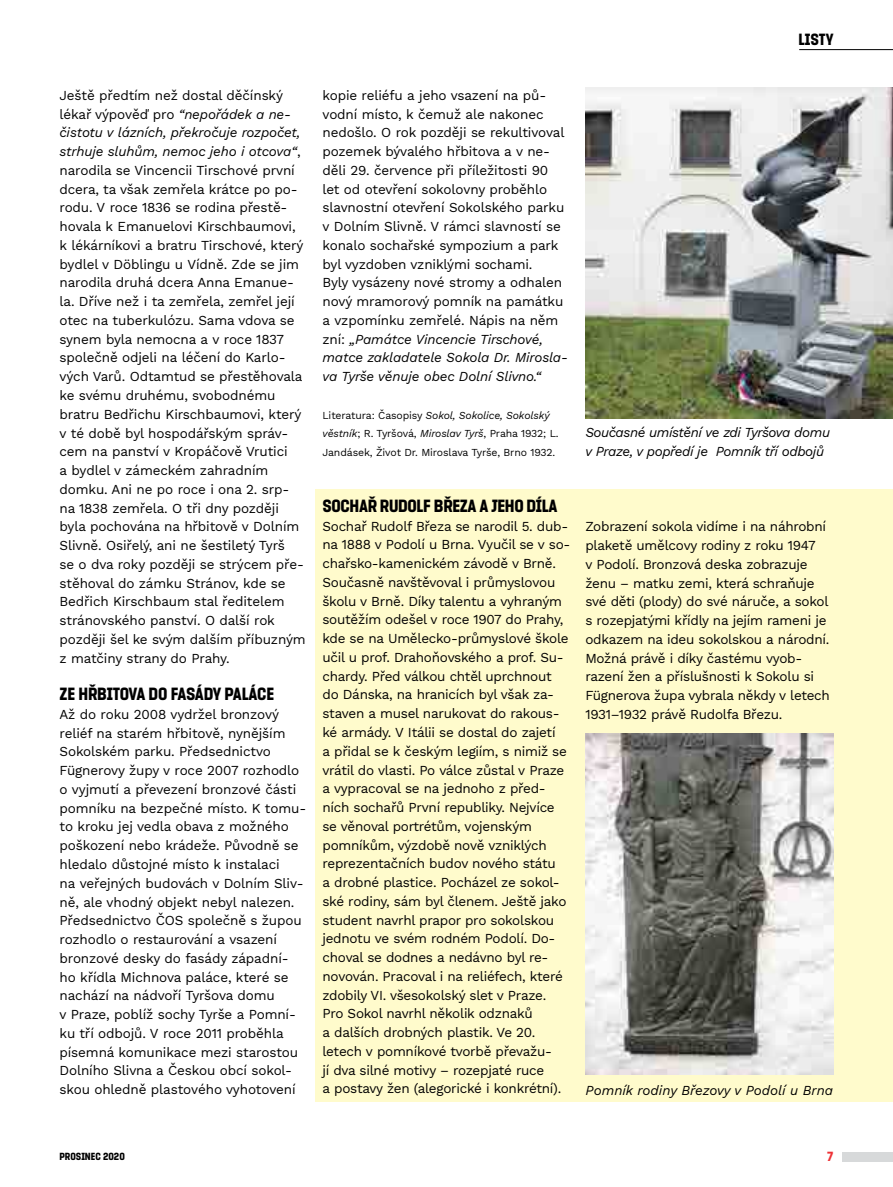
<style>
.page{position:relative;width:893px;height:1187px;background:#fff}
.page>*{position:absolute;margin:0;border:0;box-sizing:border-box;transform-origin:0 0}
.t1{font:18px "Sokol Tyrs";letter-spacing:-.02em;color:#000}
.t2{font:16.5px "Sokol Tyrs";color:#000}
.t3{font:13.5px/18.8px "Work Sans";letter-spacing:-.01em;color:#000}
.t4{font:italic 13.5px/18.8px "Work Sans";letter-spacing:-.03em;color:#000}
.t5{font:italic 13.5px "Work Sans";color:#000}
.t6{font:13.5px "Sokol Tyrs";color:#ee3135}
.t7{font:10.5px/18.8px "Work Sans";letter-spacing:-.01em;color:#000}
.t8{font:10.5px "Sokol Tyrs";color:#000}
.s1{font-style:italic}
</style>
<div class="page">
<div style="left:842px;top:1151px;width:51px;height:10px;background:#d7d9da"></div>
<hr style="left:799px;top:49px;width:94px;height:1px;background:#000">
<div style="left:315px;top:489px;width:578px;height:612px;background:#fffbcc"></div>
<img style="left:585px;top:733px;width:248px;height:341px">
<img style="left:586px;top:87px;width:307px;height:331px">
<p class="t2" style="left:798px;top:30px;width:37px">LISTY</p>
<p class="t3" style="left:60px;top:85px;width:248px">Ještě předtím než dostal děčínský lékař výpověď pro <span class="s1">“nepořádek a ne&shy;čistotu v lázních, překročuje rozpočet, strhuje sluhům, nemoc jeho i otcova“</span>, narodila se Vincencii Tirschové první dcera, ta však zemřela krátce po po&shy;rodu. V roce 1836 se rodina přestě&shy;hovala k Emanuelovi Kirschbaumovi, k lékárníkovi a bratru Tirschové, který bydlel v Döblingu u Vídně. Zde se jim narodila druhá dcera Anna Emanue&shy;la. Dříve než i ta zemřela, zemřel její otec na tuberkulózu. Sama vdova se synem byla nemocna a v roce 1837 společně odjeli na léčení do Karlo&shy;vých Varů. Odtamtud se přestěhovala ke svému druhému, svobodnému bratru Bedřichu Kirschbaumovi, který v té době byl hospodářským správ&shy;cem na panství v Kropáčově Vrutici<br>a bydlel v zámeckém zahradním domku. Ani ne po roce i ona 2. srp&shy;na 1838 zemřela. O tři dny později byla pochována na hřbitově v Dolním Slivně. Osiřelý, ani ne šestiletý Tyrš<br>se o dva roky později se strýcem pře&shy;stěhoval do zámku Stránov, kde se Bedřich Kirschbaum stal ředitelem stránovského panství. O další rok později šel ke svým dalším příbuzným z matčiny strany do Prahy.</p>
<h1 class="t1" style="left:60px;top:683px;width:216px">ZE HŘBITOVA DO FASÁDY PALÁCE</h1>
<p class="t3" style="left:60px;top:704px;width:248px">Až do roku 2008 vydržel bronzový reliéf na starém hřbitově, nynějším Sokolském parku. Předsednictvo Fügnerovy župy v roce 2007 rozhodlo o vyjmutí a převezení bronzové části pomníku na bezpečné místo. K tomu&shy;to kroku jej vedla obava z možného poškození nebo krádeže. Původně se hledalo důstojné místo k instalaci<br>na veřejných budovách v Dolním Sliv&shy;ně, ale vhodný objekt nebyl nalezen.<br>Předsednictvo ČOS společně s župou rozhodlo o restaurování a vsazení bronzové desky do fasády západní&shy;ho křídla Michnova paláce, které se nachází na nádvoří Tyršova domu<br>v Praze, poblíž sochy Tyrše a Pomní&shy;ku tří odbojů. V roce 2011 proběhla písemná komunikace mezi starostou Dolního Slivna a Českou obcí sokol&shy;skou ohledně plastového vyhotovení</p>
<p class="t3" style="left:322px;top:85px;width:247px">kopie reliéfu a jeho vsazení na pů&shy;vodní místo, k čemuž ale nakonec nedošlo. O rok později se rekultivoval pozemek bývalého hřbitova a v ne&shy;děli 29. července při příležitosti 90 let od otevření sokolovny proběhlo slavnostní otevření Sokolského parku v Dolním Slivně. V rámci slavností se konalo sochařské sympozium a park byl vyzdoben vzniklými sochami.<br>Byly vysázeny nové stromy a odhalen nový mramorový pomník na památku a vzpomínku zemřelé. Nápis na něm zní: <span class="s1">„Památce Vincencie Tirschové, matce zakladatele Sokola Dr. Mirosla&shy;va Tyrše věnuje obec Dolní Slivno.“</span></p>
<p class="t7" style="left:322px;top:405px;width:238px">Literatura: Časopisy <span class="s1">Sokol, Sokolice, Sokolský věstník</span>; R. Tyršová, <span class="s1">Miroslav Tyrš</span>, Praha 1932; L.<br>Jandásek, Život Dr. Miroslava Tyrše, Brno 1932.</p>
<p class="t4" style="left:585px;top:422px;width:246px">Současné umístění ve zdi Tyršova domu v Praze, v popředí je Pomník tří odbojů</p>
<h1 class="t1" style="left:322px;top:495px;width:237px">SOCHAŘ RUDOLF BŘEZA A JEHO DÍLA</h1>
<p class="t3" style="left:322px;top:516px;width:249px">Sochař Rudolf Březa se narodil 5. dub&shy;na 1888 v Podolí u Brna. Vyučil se v so&shy;chařsko-kamenickém závodě v Brně.<br>Současně navštěvoval i průmyslovou školu v Brně. Díky talentu a vyhraným soutěžím odešel v roce 1907 do Prahy, kde se na Umělecko-průmyslové škole učil u prof. Drahoňovského a prof. Su&shy;chardy. Před válkou chtěl uprchnout do Dánska, na hranicích byl však za&shy;staven a musel narukovat do rakous&shy;ké armády. V Itálii se dostal do zajetí<br>a přidal se k českým legiím, s nimiž se vrátil do vlasti. Po válce zůstal v Praze a vypracoval se na jednoho z před&shy;ních sochařů První republiky. Nejvíce se věnoval portrétům, vojenským pomníkům, výzdobě nově vzniklých reprezentačních budov nového státu<br>a drobné plastice. Pocházel ze sokol&shy;ské rodiny, sám byl členem. Ještě jako student navrhl prapor pro sokolskou jednotu ve svém rodném Podolí. Do&shy;choval se dodnes a nedávno byl re&shy;novován. Pracoval i na reliéfech, které zdobily VI. všesokolský slet v Praze.<br>Pro Sokol navrhl několik odznaků<br>a dalších drobných plastik. Ve 20. letech v pomníkové tvorbě převažu-<br>jí dva silné motivy – rozepjaté ruce<br>a postavy žen (alegorické i konkrétní).</p>
<p class="t3" style="left:585px;top:516px;width:246px">Zobrazení sokola vidíme i na náhrobní plaketě umělcovy rodiny z roku 1947<br>v Podolí. Bronzová deska zobrazuje ženu – matku zemi, která schraňuje své děti (plody) do své náruče, a sokol s rozepjatými křídly na jejím rameni je odkazem na ideu sokolskou a národní.<br>Možná právě i díky častému vyob&shy;razení žen a příslušnosti k Sokolu si Fügnerova župa vybrala někdy v letech 1931–1932 právě Rudolfa Březu.</p>
<p class="t5" style="left:586px;top:1079px;width:249px">Pomník rodiny Březovy v Podolí u Brna</p>
<p class="t8" style="left:60px;top:1150px;width:67px">PROSINEC 2020</p>
<p class="t6" style="left:827px;top:1148px;width:8px">7</p>
</div>
